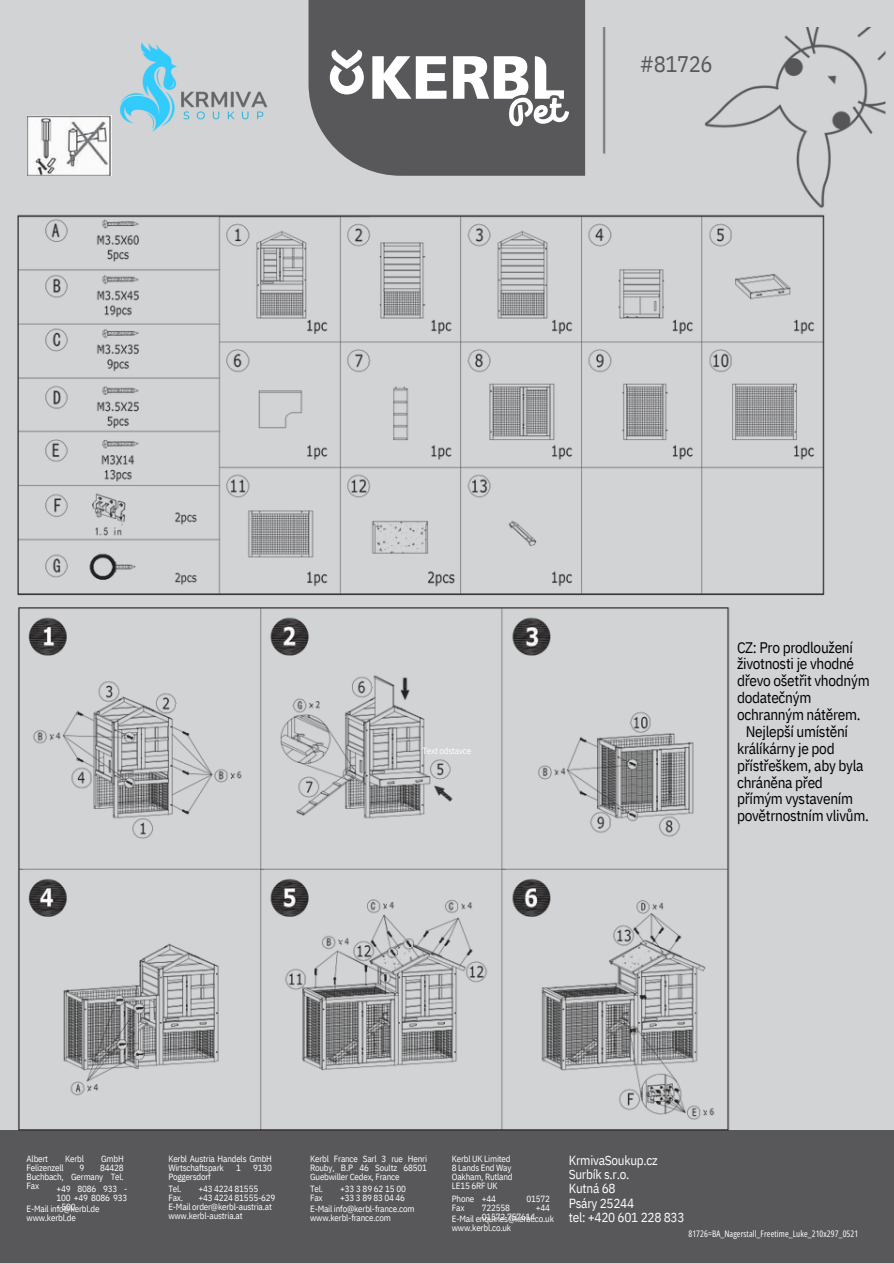
<style>
.page{position:relative;width:894px;height:1264px;background:#fff}
.page>*{position:absolute;margin:0;border:0;box-sizing:border-box;transform-origin:0 0}
.t1{font:22.5px "IBM Plex Sans Cond";letter-spacing:-.02em;color:#58585a}
.t2{font:15.3px "IBM Plex Sans Cond";letter-spacing:-.02em;color:#000}
.t3{font:13.2px/14.2px "IBM Plex Sans Cond";letter-spacing:-.02em;color:#fefefe}
.t4{font:9px/9px "IBM Plex Sans Cond";letter-spacing:-.02em;color:#fff}
.t5{font:9px "Open Sans Condensed";letter-spacing:.01em;color:#fff}
.t6{font:9px "IBM Plex Sans Cond";letter-spacing:-.02em;color:#fefefe}
</style>
<div class="page">
<div style="left:0;top:0;width:893px;height:1263px;background:#d1d3d4"></div>
<div style="left:0;top:1130px;width:893px;height:133px;background:#58585a"></div>
<div style="left:308px;top:0;width:277px;height:27px;background:#58585a"></div>
<img style="left:17px;top:27px;width:869px;height:1103px">
<img style="left:115px;top:27px;width:167px;height:148px">
<p class="t1" style="left:639px;top:49px;width:74px">#81726</p>
<p class="t6" style="left:422px;top:744px;width:50px">Text odstavce</p>
<p class="t2" style="left:736px;top:637px;width:117px">CZ: Pro prodloužení</p>
<p class="t2" style="left:736px;top:653px;width:119px">životnosti je vhodné</p>
<p class="t2" style="left:736px;top:670px;width:134px">dřevo ošetřit vhodným</p>
<p class="t2" style="left:736px;top:687px;width:76px">dodatečným</p>
<p class="t2" style="left:736px;top:704px;width:125px">ochranným nátěrem.</p>
<p class="t2" style="left:745px;top:721px;width:104px">Nejlepší umístění</p>
<p class="t2" style="left:736px;top:738px;width:99px">králíkárny je pod</p>
<p class="t2" style="left:736px;top:755px;width:128px">přístřeškem, aby byla</p>
<p class="t2" style="left:736px;top:772px;width:87px">chráněna před</p>
<p class="t2" style="left:736px;top:788px;width:117px">přímým vystavením</p>
<p class="t2" style="left:736px;top:805px;width:133px">povětrnostním vlivům.</p>
<p class="t4" style="left:27px;top:1154px;width:23px">Albert</p>
<p class="t4" style="left:65px;top:1154px;width:20px">Kerbl</p>
<p class="t4" style="left:101px;top:1154px;width:24px">GmbH</p>
<p class="t4" style="left:27px;top:1163px;width:39px">Felizenzell</p>
<p class="t4" style="left:79px;top:1163px;width:6px">9</p>
<p class="t4" style="left:27px;top:1163px;width:99px;text-align:justify;text-indent:73px">84428<br>Buchbach, Germany Tel.<br>Fax</p>
<h2 class="t4" style="left:57px;top:1184px;width:72px">+49 8086 933 -<br>100 +49 8086 933</h2>
<p class="t4" style="left:27px;top:1204px;width:74px">E-Mail info@kerbl.de</p>
<h2 class="t4" style="left:57px;top:1202px;width:21px">- 500</h2>
<p class="t4" style="left:27px;top:1213px;width:51px">www.kerbl.de</p>
<p class="t4" style="left:168px;top:1154px;width:105px">Kerbl Austria Handels GmbH<br>Wirtschaftspark</p>
<p class="t4" style="left:236px;top:1163px;width:6px">1</p>
<p class="t4" style="left:253px;top:1163px;width:20px">9130</p>
<p class="t4" style="left:168px;top:1172px;width:44px">Poggersdorf</p>
<p class="t4" style="left:168px;top:1184px;width:105px">Tel.<br>Fax.<br>E-Mail order@kerbl-austria.at www.kerbl-austria.at</p>
<p class="t4" style="left:198px;top:1184px;width:78px">+43 4224 81555<br>+43 4224 81555-629</p>
<p class="t4" style="left:310px;top:1154px;width:118px;text-align:justify">Kerbl France Sarl 3 rue Henri Rouby, B.P 46 Soultz 68501<br>Guebwiller Cedex, France</p>
<p class="t4" style="left:310px;top:1184px;width:15px">Tel.<br>Fax</p>
<p class="t4" style="left:340px;top:1184px;width:67px">+33 3 89 62 15 00 +33 3 89 83 04 46</p>
<p class="t4" style="left:310px;top:1204px;width:106px">E-Mail info@kerbl-france.com www.kerbl-france.com</p>
<p class="t4" style="left:452px;top:1154px;width:62px">Kerbl UK Limited<br>8 Lands End Way<br>Oakham, Rutland<br>LE15 6RF UK</p>
<p class="t4" style="left:452px;top:1194px;width:24px">Phone<br>Fax</p>
<p class="t4" style="left:482px;top:1194px;width:16px">+44</p>
<p class="t4" style="left:526px;top:1194px;width:25px">01572</p>
<p class="t4" style="left:482px;top:1203px;width:30px">722558</p>
<p class="t4" style="left:535px;top:1203px;width:16px">+44</p>
<p class="t4" style="left:452px;top:1214px;width:104px">E-Mail enquiries@kerbl.co.uk</p>
<p class="t4" style="left:482px;top:1212px;width:55px">01572 757614</p>
<p class="t4" style="left:452px;top:1223px;width:61px">www.kerbl.co.uk</p>
<h3 class="t3" style="left:568px;top:1152px;width:117px">KrmivaSoukup.cz<br>Surbík s.r.o.<br>Kutná 68<br>Psáry 25244<br>tel: +420 601 228 833</h3>
<h1 class="t5" style="left:688px;top:1226px;width:171px">81726=BA_Nagerstall_Freetime_Luke_210x297_0521</h1>
</div>
